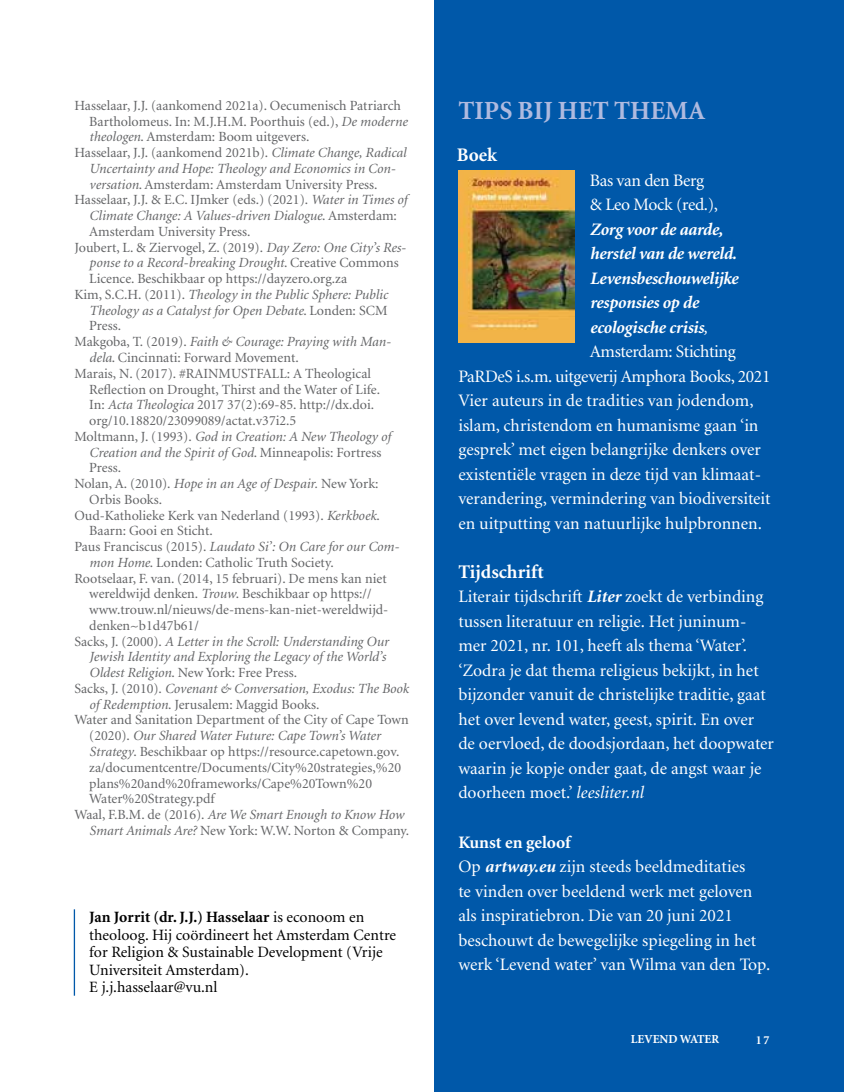
<style>
.page{position:relative;width:844px;height:1092px;background:#fff}
.page>*{position:absolute;margin:0;border:0;box-sizing:border-box;transform-origin:0 0}
.t1{font:700 26.25px "Minion";color:#afbadf}
.t2{font:700 19.25px "Minion";color:#fff}
.t3{font:17.5px/24.5px "Minion";color:#fff}
.t4{font:italic 700 17.5px "Minion";letter-spacing:-.02em;color:#fff}
.t5{font:17.5px/24.5px "Minion";letter-spacing:-.02em;color:#fff}
.t6{font:15.75px/17.5px "Minion";color:#000}
.t7{font:14px "Minion";color:#636466}
.t8{font:italic 14px "Minion";color:#636466}
.t9{font:700 12.25px "Minion";color:#fff}
.s1{font-style:italic}
.s2{font-style:normal}
.s3{font-weight:700}
.s4{font-weight:400}
.s5{font-weight:700;font-style:italic}
</style>
<div class="page">
<div style="left:434px;top:0;width:409px;height:1091px;background:#0058a9"></div>
<hr style="left:74px;top:909px;width:1px;height:86px;background:#0058a9">
<img style="left:458px;top:170px;width:116px;height:172px">
<p class="t7" style="left:74px;top:98px;width:328px">Hasselaar, J.J. (aankomend 2021a). Oecumenisch Patriarch</p>
<p class="t7" style="left:89px;top:114px;width:319px">Bartholomeus. In: M.J.H.M. Poorthuis (ed.), <span class="s1">De moderne</span></p>
<p class="t7" style="left:89px;top:130px;width:221px"><span class="s1">theologen</span>. Amsterdam: Boom uitgevers.</p>
<p class="t7" style="left:74px;top:146px;width:333px">Hasselaar, J.J. (aankomend 2021b). <span class="s1">Climate Change, Radical</span></p>
<p class="t8" style="left:89px;top:161px;width:307px">Uncertainty and Hope: Theology and Economics in Con-</p>
<p class="t7" style="left:89px;top:177px;width:290px"><span class="s1">versation</span>. Amsterdam: Amsterdam University Press.</p>
<p class="t7" style="left:74px;top:193px;width:334px">Hasselaar, J.J. &amp; E.C. IJmker (eds.) (2021). <span class="s1">Water in Times of</span></p>
<p class="t8" style="left:89px;top:209px;width:309px">Climate Change: A Values-driven Dialogue<span class="s2">. Amsterdam:</span></p>
<p class="t7" style="left:89px;top:224px;width:163px">Amsterdam University Press.</p>
<p class="t7" style="left:74px;top:240px;width:333px">Joubert, L. &amp; Ziervogel, Z. (2019). <span class="s1">Day Zero: One City’s Res-</span></p>
<p class="t8" style="left:89px;top:256px;width:311px">ponse to a Record-breaking Drought<span class="s2">. Creative Commons</span></p>
<p class="t7" style="left:89px;top:272px;width:259px">Licence. Beschikbaar op https://dayzero.org.za</p>
<p class="t8" style="left:74px;top:287px;width:315px"><span class="s2">Kim, S.C.H. (2011).</span> Theology in the Public Sphere: Public</p>
<p class="t8" style="left:89px;top:303px;width:299px">Theology as a Catalyst for Open Debate<span class="s2">. Londen: SCM</span></p>
<p class="t7" style="left:89px;top:319px;width:33px">Press.</p>
<p class="t8" style="left:74px;top:335px;width:318px"><span class="s2">Makgoba, T. (2019).</span> Faith &amp; Courage: Praying with Man-</p>
<p class="t7" style="left:89px;top:350px;width:211px"><span class="s1">dela</span>. Cincinnati: Forward Movement.</p>
<p class="t7" style="left:74px;top:366px;width:298px">Marais, N. (2017). #RAINMUSTFALL: A Theological</p>
<p class="t7" style="left:89px;top:382px;width:292px">Reflection on Drought, Thirst and the Water of Life.</p>
<p class="t7" style="left:89px;top:398px;width:286px">In: <span class="s1">Acta Theologica</span> 2017 37(2):69-85. http://dx.doi.</p>
<p class="t7" style="left:89px;top:413px;width:208px">org/10.18820/23099089/actat.v37i2.5</p>
<p class="t8" style="left:74px;top:429px;width:318px"><span class="s2">Moltmann, J. (1993).</span> God in Creation: A New Theology of</p>
<p class="t8" style="left:89px;top:445px;width:293px">Creation and the Spirit of God<span class="s2">. Minneapolis: Fortress</span></p>
<p class="t7" style="left:89px;top:461px;width:33px">Press.</p>
<p class="t7" style="left:74px;top:476px;width:305px">Nolan, A. (2010). <span class="s1">Hope in an Age of Despair.</span> New York:</p>
<p class="t7" style="left:89px;top:492px;width:74px">Orbis Books.</p>
<p class="t7" style="left:74px;top:508px;width:307px">Oud-Katholieke Kerk van Nederland (1993). <span class="s1">Kerkboek</span>.</p>
<p class="t7" style="left:89px;top:524px;width:125px">Baarn: Gooi en Sticht.</p>
<p class="t8" style="left:74px;top:539px;width:326px"><span class="s2">Paus Franciscus (2015).</span> Laudato Si’: On Care for our Com-</p>
<p class="t7" style="left:89px;top:555px;width:246px"><span class="s1">mon Home</span>. Londen: Catholic Truth Society.</p>
<p class="t7" style="left:74px;top:571px;width:314px">Rootselaar, F. van. (2014, 15 februari). De mens kan niet</p>
<p class="t7" style="left:89px;top:587px;width:283px">wereldwijd denken. <span class="s1">Trouw</span>. Beschikbaar op https://</p>
<p class="t7" style="left:89px;top:602px;width:300px">www.trouw.nl/nieuws/de-mens-kan-niet-wereldwijd-</p>
<p class="t7" style="left:89px;top:618px;width:111px">denken~b1d47b61/</p>
<p class="t8" style="left:74px;top:634px;width:316px"><span class="s2">Sacks, J. (2000).</span> A Letter in the Scroll: Understanding Our</p>
<p class="t8" style="left:89px;top:650px;width:298px">Jewish Identity and Exploring the Legacy of the World’s</p>
<p class="t7" style="left:89px;top:665px;width:209px"><span class="s1">Oldest Religion</span>. New York: Free Press.</p>
<p class="t8" style="left:74px;top:681px;width:336px"><span class="s2">Sacks, J. (2010).</span> Covenant &amp; Conversation, Exodus: The Book</p>
<p class="t7" style="left:89px;top:697px;width:232px"><span class="s1">of Redemption</span>. Jerusalem: Maggid Books.</p>
<p class="t7" style="left:74px;top:713px;width:336px">Water and Sanitation Department of the City of Cape Town</p>
<p class="t8" style="left:89px;top:728px;width:293px"><span class="s2">(2020).</span> Our Shared Water Future: Cape Town’s Water</p>
<p class="t7" style="left:89px;top:744px;width:311px"><span class="s1">Strategy</span>. Beschikbaar op https://resource.capetown.gov.</p>
<p class="t7" style="left:89px;top:760px;width:313px">za/documentcentre/Documents/City%20strategies,%20</p>
<p class="t7" style="left:89px;top:776px;width:284px">plans%20and%20frameworks/Cape%20Town%20</p>
<p class="t7" style="left:89px;top:791px;width:127px">Water%20Strategy.pdf</p>
<p class="t8" style="left:74px;top:807px;width:331px"><span class="s2">Waal, F.B.M. de (2016).</span> Are We Smart Enough to Know How</p>
<p class="t7" style="left:89px;top:823px;width:321px"><span class="s1">Smart Animals Are?</span> New York: W.W. Norton &amp; Company.</p>
<p class="t6" style="left:89px;top:908px;width:308px"><span class="s3">Jan Jorrit (dr. J.J.) Hasselaar</span> is econoom en theoloog. Hij coördineert het Amsterdam Centre for Religion &amp; Sustainable Development (Vrije Universiteit Amsterdam).<br>E j.j.hasselaar@vu.nl</p>
<h1 class="t1" style="left:458px;top:97px;width:248px">TIPS BIJ HET THEMA</h1>
<h2 class="t2" style="left:456px;top:145px;width:42px">Boek</h2>
<p class="t5" style="left:589px;top:168px;width:130px">Bas van den Berg &amp; Leo Mock (red.),</p>
<p class="t4" style="left:589px;top:220px;width:134px">Zorg voor de aarde,</p>
<p class="t4" style="left:589px;top:245px;width:148px">herstel van de wereld.</p>
<p class="t4" style="left:589px;top:269px;width:150px">Levensbeschouwelijke</p>
<p class="t4" style="left:589px;top:294px;width:110px">responsies op de</p>
<p class="t4" style="left:589px;top:318px;width:119px">ecologische crisis<span class="s4">,</span></p>
<p class="t5" style="left:589px;top:340px;width:147px">Amsterdam: Stichting</p>
<p class="t5" style="left:458px;top:364px;width:313px">PaRDeS i.s.m. uitgeverij Amphora Books, 2021</p>
<p class="t3" style="left:458px;top:389px;width:296px">Vier auteurs in de tradities van jodendom,</p>
<p class="t3" style="left:458px;top:413px;width:301px">islam, christendom en humanisme gaan ‘in</p>
<p class="t3" style="left:458px;top:438px;width:304px">gesprek’ met eigen belangrijke denkers over</p>
<p class="t3" style="left:458px;top:462px;width:304px">existentiële vragen in deze tijd van klimaat-</p>
<p class="t3" style="left:458px;top:487px;width:314px">verandering, vermindering van biodiversiteit</p>
<p class="t3" style="left:458px;top:511px;width:305px">en uitputting van natuurlijke hulpbronnen.</p>
<h2 class="t2" style="left:458px;top:562px;width:87px">Tijdschrift</h2>
<p class="t3" style="left:458px;top:585px;width:317px">Literair tijdschrift <span class="s5">Liter</span> zoekt de verbinding tussen literatuur en religie. Het juninum&shy;mer 2021, nr. 101, heeft als thema ‘Water’. ‘Zodra je dat thema religieus bekijkt, in het bijzonder vanuit de christelijke traditie, gaat het over levend water, geest, spirit. En over de oervloed, de doodsjordaan, het doopwater waarin je kopje onder gaat, de angst waar je doorheen moet.’ <span class="s1">leesliter.nl</span></p>
<p class="t3" style="left:458px;top:830px;width:313px"><span class="s3">Kunst en geloof<br></span>Op <span class="s5">artway.eu</span> zijn steeds beeldmeditaties<br>te vinden over beeldend werk met geloven als inspiratiebron. Die van 20 juni 2021 beschouwt de bewegelijke spiegeling in het werk ‘Levend water’ van Wilma van den Top.</p>
<p class="t9" style="left:630px;top:1033px;width:90px">LEVEND WATER</p>
<p class="t9" style="left:755px;top:1033px;width:15px">17</p>
</div>
